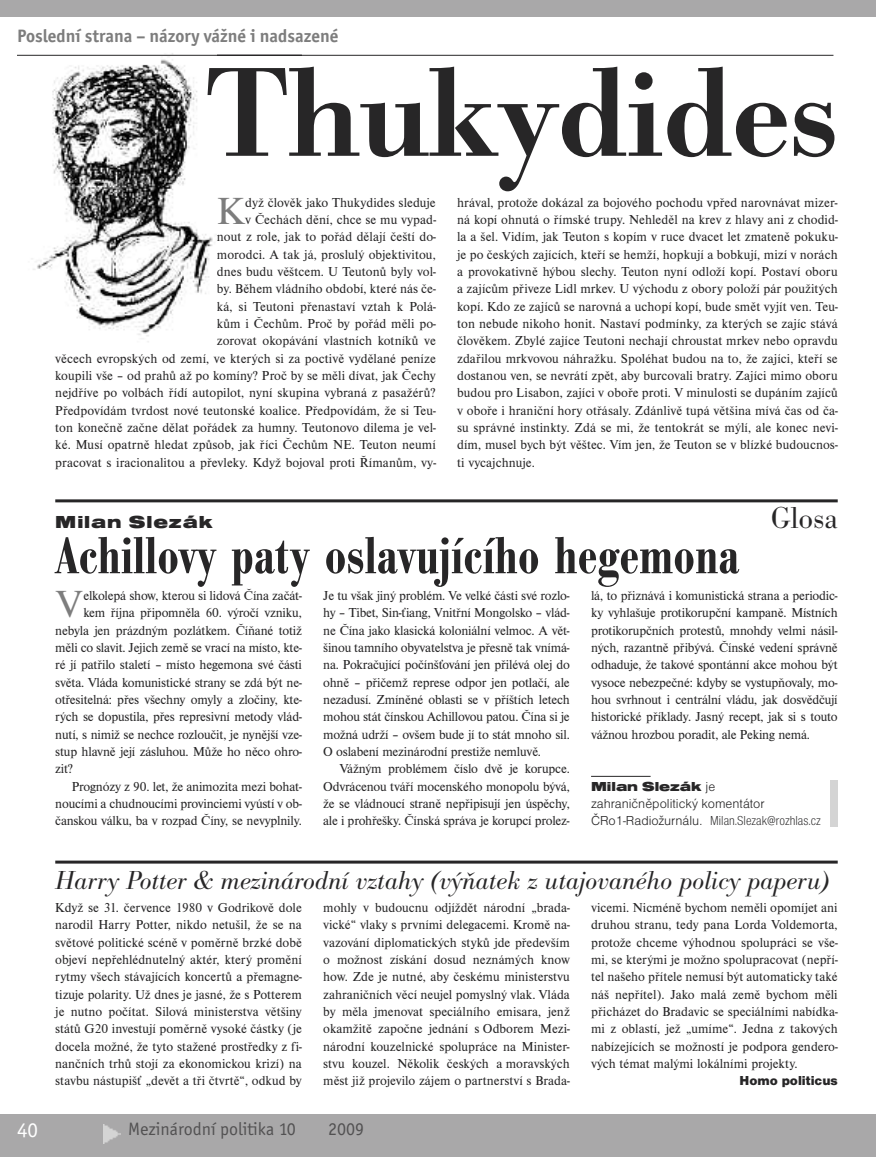
<style>
.page{position:relative;width:876px;height:1157px;background:#fff}
.page>*{position:absolute;margin:0;border:0;box-sizing:border-box;transform-origin:0 0}
.t1{font:600 131.55px "Bodoni Ant TCE";color:#272627}
.t2{font:600 condensed 54px "Bodoni Ant TCE";color:#272627}
.t3{font:39.45px "Nimbus Rom No 9 LCE";color:#7d7d7d}
.t4{font:31.5px "Bodoni Ant TCE Ligh";color:#272627}
.t5{font:27px "Bodoni Ant TCE Ligh Ital";letter-spacing:-.005em;color:#272627}
.t6{font:21px "Officina San Itc T";color:#fff}
.t7{font:700 18px "Officina San Itc TCE";color:#7d7d7d}
.t8{font:18px "Officina San Itc T";color:#525152}
.t9{font:18px "Nimbus San DCE Blac Exte";letter-spacing:.05em;color:#272627}
.t10{font:13.5px/17.2px "Nimbus Rom DCE";color:#272627;text-align:justify}
.t11{font:13.5px "Nimbus San DCE Ligh Cond";color:#272627}
.t12{font:13.5px "Nimbus San DCE Ligh";color:#272627}
.t13{font:13.5px "Nimbus San DCE Blac Exte";color:#272627}
.t14{font:13.5px "Nimbus San DCE Blac";color:#272627}
.s1{font-family:"Nimbus San DCE Ligh"}
</style>
<div class="page">
<div style="left:0;top:1114px;width:876px;height:43px;background:#a9a8a9"></div>
<div style="left:0;top:0;width:876px;height:17px;background:#a9a8a9"></div>
<img style="left:103px;top:1124px;width:17px;height:19px">
<img style="left:17px;top:53px;width:200px;height:289px">
<hr style="left:17px;top:55px;width:816px;height:1px;background:#272627">
<hr style="left:591px;top:776px;width:60px;height:1px;background:#272627">
<hr style="left:55px;top:860px;width:783px;height:3px;background:#272627">
<hr style="left:55px;top:499px;width:783px;height:3px;background:#272627">
<div style="left:830px;top:780px;width:8px;height:46px;background:#d4d4d4"></div>
<h3 class="t7" style="left:17px;top:25px;width:323px">Poslední strana – názory vážné i nadsazené</h3>
<h1 class="t1" style="left:206px;top:33px;width:634px">Thukydides</h1>
<p class="t10" style="left:55px;top:193px;width:382px;text-align:right">dyž člověk jako Thukydides sleduje<br>v Čechách dění, chce se mu vypad-<br>nout z role, jak to pořád dělají čeští do-<br>morodci. A tak já, proslulý objektivitou,<br>dnes budu věštcem. U Teutonů byly vol-<br>by. Během vládního období, které nás če-<br>ká, si Teutoni přenastaví vztah k Polá-<br>kům i Čechům. Proč by pořád měli po-<br>zorovat okopávání vlastních kotníků ve<br>věcech evropských od zemí, ve kterých si za poctivě vydělané peníze koupili vše – od prahů až po komíny? Proč by se měli dívat, jak Čechy nejdříve po volbách řídí autopilot, nyní skupina vybraná z pasažérů?<br>Předpovídám tvrdost nové teutonské koalice. Předpovídám, že si Teu&shy;ton konečně začne dělat pořádek za humny. Teutonovo dilema je vel&shy;ké. Musí opatrně hledat způsob, jak říci Čechům NE. Teuton neumí pracovat s iracionalitou a převleky. Když bojoval proti Římanům, vy-</p>
<h3 class="t3" style="left:217px;top:187px;width:30px">K</h3>
<p class="t10" style="left:457px;top:193px;width:382px">hrával, protože dokázal za bojového pochodu vpřed narovnávat mizer&shy;ná kopí ohnutá o římské trupy. Nehleděl na krev z hlavy ani z chodid&shy;la a šel. Vidím, jak Teuton s kopím v ruce dvacet let zmateně pokuku&shy;je po českých zajících, kteří se hemží, hopkují a bobkují, mizí v norách a provokativně hýbou slechy. Teuton nyní odloží kopí. Postaví oboru a zajícům přiveze Lidl mrkev. U východu z obory položí pár použitých kopí. Kdo ze zajíců se narovná a uchopí kopí, bude smět vyjít ven. Teu&shy;ton nebude nikoho honit. Nastaví podmínky, za kterých se zajíc stává člověkem. Zbylé zajíce Teutoni nechají chroustat mrkev nebo opravdu zdařilou mrkvovou náhražku. Spoléhat budou na to, že zajíci, kteří se dostanou ven, se nevrátí zpět, aby burcovali bratry. Zajíci mimo oboru budou pro Lisabon, zajíci v oboře proti. V minulosti se dupáním zajíců v oboře i hraniční hory otřásaly. Zdánlivě tupá většina mívá čas od ča&shy;su správné instinkty. Zdá se mi, že tentokrát se mýlí, ale konec nevi&shy;dím, musel bych být věštec. Vím jen, že Teuton se v blízké budoucnos&shy;ti vycajchnuje.</p>
<h3 class="t9" style="left:55px;top:511px;width:159px">Milan Slezák</h3>
<h3 class="t4" style="left:771px;top:498px;width:69px">Glosa</h3>
<h2 class="t2" style="left:55px;top:523px;width:685px">Achillovy paty oslavujícího hegemona</h2>
<h3 class="t3" style="left:55px;top:580px;width:30px">V</h3>
<p class="t10" style="left:83px;top:586px;width:220px">elkolepá show, kterou si lidová Čína začát-</p>
<p class="t10" style="left:591px;top:586px;width:248px">lá, to přiznává i komunistická strana a periodic&shy;ky vyhlašuje protikorupční kampaně. Místních protikorupčních protestů, mnohdy velmi násil&shy;ných, razantně přibývá. Čínské vedení správně odhaduje, že takové spontánní akce mohou být vysoce nebezpečné: kdyby se vystupňovaly, mo&shy;hou svrhnout i centrální vládu, jak dosvědčují historické příklady. Jasný recept, jak si s touto vážnou hrozbou poradit, ale Peking nemá.</p>
<p class="t10" style="left:323px;top:586px;width:248px">Je tu však jiný problém. Ve velké části své rozlo&shy;hy – Tibet, Sin-ťiang, Vnitřní Mongolsko – vlád&shy;ne Čína jako klasická koloniální velmoc. A vět&shy;šinou tamního obyvatelstva je přesně tak vnímá&shy;na. Pokračující počínšťování jen přilévá olej do ohně – přičemž represe odpor jen potlačí, ale nezadusí. Zmíněné oblasti se v příštích letech mohou stát čínskou Achillovou patou. Čína si je možná udrží – ovšem bude jí to stát mnoho sil.<br>O oslabení mezinárodní prestiže nemluvě.</p>
<p class="t10" style="left:323px;top:760px;width:248px;text-indent:17px">Vážným problémem číslo dvě je korupce.<br>Odvrácenou tváří mocenského monopolu bývá, že se vládnoucí straně nepřipisují jen úspěchy, ale i prohřešky. Čínská správa je korupcí prolez-</p>
<p class="t10" style="left:83px;top:604px;width:220px">kem října připomněla 60. výročí vzniku,</p>
<p class="t10" style="left:55px;top:621px;width:248px">nebyla jen prázdným pozlátkem. Číňané totiž</p>
<p class="t10" style="left:55px;top:638px;width:248px">měli co slavit. Jejich země se vrací na místo, kte-</p>
<p class="t10" style="left:55px;top:656px;width:248px">ré jí patřilo staletí – místo hegemona své části</p>
<p class="t10" style="left:55px;top:673px;width:248px">světa. Vláda komunistické strany se zdá být ne-</p>
<p class="t10" style="left:55px;top:690px;width:248px">otřesitelná: přes všechny omyly a zločiny, kte-</p>
<p class="t10" style="left:55px;top:708px;width:248px">rých se dopustila, přes represivní metody vlád-</p>
<p class="t10" style="left:55px;top:725px;width:248px">nutí, s nimiž se nechce rozloučit, je nynější vze-</p>
<p class="t10" style="left:55px;top:742px;width:248px">stup hlavně její zásluhou. Může ho něco ohro-</p>
<p class="t10" style="left:55px;top:760px;width:20px">zit?</p>
<p class="t10" style="left:72px;top:777px;width:231px">Prognózy z 90. let, že animozita mezi bohat-</p>
<p class="t10" style="left:55px;top:794px;width:248px">noucími a chudnoucími provinciemi vyústí v ob-</p>
<p class="t10" style="left:55px;top:812px;width:248px">čanskou válku, ba v rozpad Číny, se nevyplnily.</p>
<p class="t13" style="left:591px;top:778px;width:126px">Milan Slezák <span class="s1">je</span></p>
<p class="t12" style="left:591px;top:795px;width:175px">zahraničněpolitický komentátor</p>
<p class="t11" style="left:591px;top:812px;width:231px"><span class="s1">ČRo1-Radiožurnálu.</span> Milan.Slezak@rozhlas.cz</p>
<h3 class="t5" style="left:55px;top:864px;width:775px">Harry Potter &amp; mezinárodní vztahy (výňatek z utajovaného policy paperu)</h3>
<p class="t10" style="left:55px;top:898px;width:248px">Když se 31. července 1980 v Godrikově dole narodil Harry Potter, nikdo netušil, že se na světové politické scéně v poměrně brzké době objeví nepřehlédnutelný aktér, který promění rytmy všech stávajících koncertů a přemagne&shy;tizuje polarity. Už dnes je jasné, že s Potterem je nutno počítat. Silová ministerstva většiny států G20 investují poměrně vysoké částky (je docela možné, že tyto stažené prostředky z fi&shy;nančních trhů stojí za ekonomickou krizí) na stavbu nástupišť „devět a tři čtvrtě“, odkud by</p>
<p class="t10" style="left:323px;top:898px;width:248px">mohly v budoucnu odjíždět národní „brada&shy;vické“ vlaky s prvními delegacemi. Kromě na&shy;vazování diplomatických styků jde především o možnost získání dosud neznámých know how. Zde je nutné, aby českému ministerstvu zahraničních věcí neujel pomyslný vlak. Vláda by měla jmenovat speciálního emisara, jenž okamžitě započne jednání s Odborem Mezi&shy;národní kouzelnické spolupráce na Minister&shy;stvu kouzel. Několik českých a moravských měst již projevilo zájem o partnerství s Brada-</p>
<p class="t10" style="left:591px;top:898px;width:248px">vicemi. Nicméně bychom neměli opomíjet ani druhou stranu, tedy pana Lorda Voldemorta, protože chceme výhodnou spolupráci se vše&shy;mi, se kterými je možno spolupracovat (nepří&shy;tel našeho přítele nemusí být automaticky také náš nepřítel). Jako malá země bychom měli přicházet do Bradavic se speciálními nabídka&shy;mi z oblastí, jež „umíme“. Jedna z takových nabízejících se možností je podpora gendero&shy;vých témat malými lokálními projekty.</p>
<p class="t14" style="left:739px;top:1072px;width:100px">Homo politicus</p>
<h3 class="t6" style="left:17px;top:1117px;width:22px">40</h3>
<h3 class="t8" style="left:128px;top:1118px;width:169px">Mezinárodní politika 10</h3>
<h3 class="t8" style="left:328px;top:1118px;width:37px">2009</h3>
</div>
